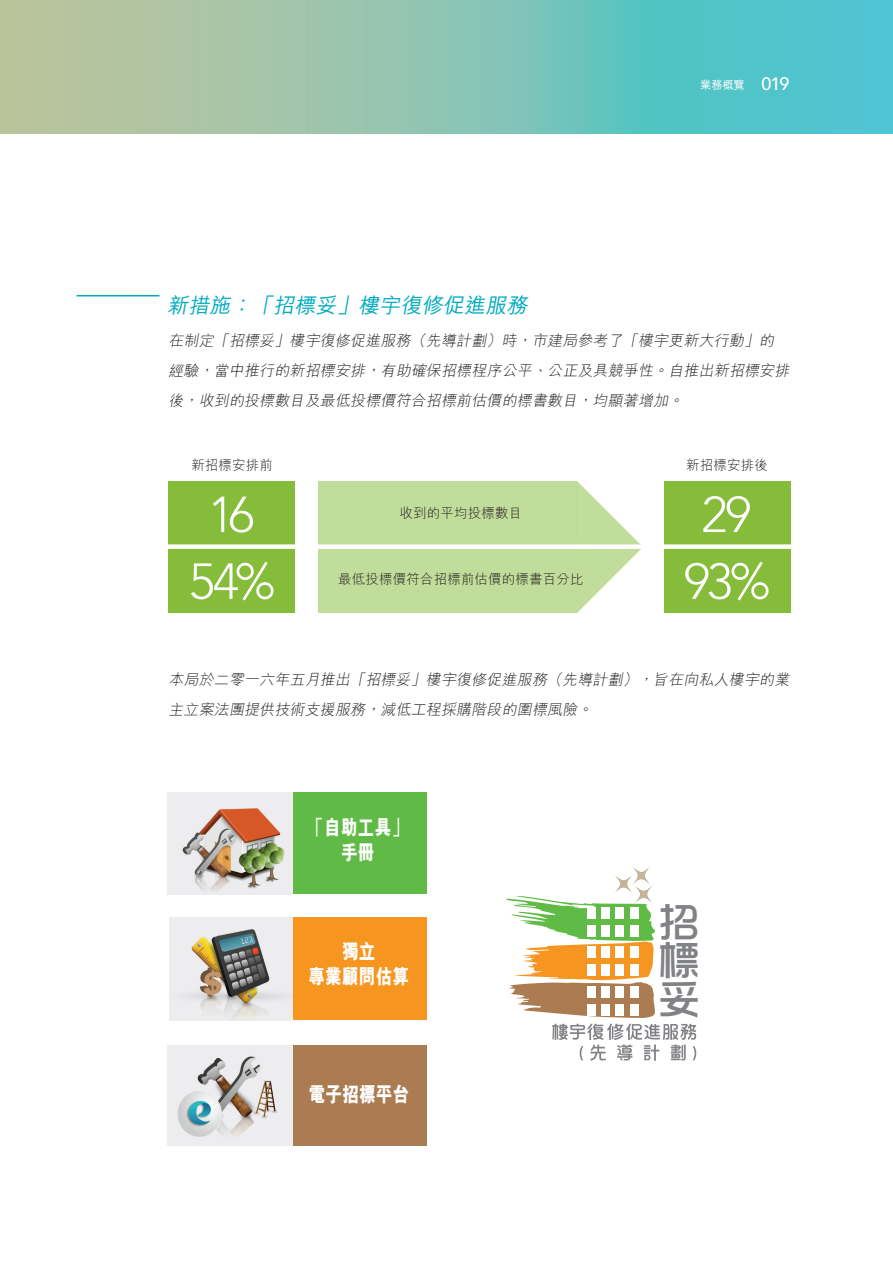
<style>
.page{position:relative;width:893px;height:1263px;background:#fff}
.page>*{position:absolute;margin:0;border:0;box-sizing:border-box;transform-origin:0 0}
.t1{font:300 49.95px/66.8px "Avenir";letter-spacing:-.055em;color:#fff;text-align:center}
.t2{font:41.25px/38.4px "DF Hua Zong HK W5";color:#808285;text-align:justify;scale:1.08 1}
.t3{font:italic 500 21px "M Hei HK";color:#00abc1}
.t4{font:800 20.85px/24.9px "M Hei HK";letter-spacing:.01em;color:#fff;text-align:center;scale:.8 1}
.t5{font:italic 300 15px/30px "M Hei HK";color:#231f20}
.t6{font:300 13.5px "M Hei HK";letter-spacing:.01em;color:#231f20}
.t7{font:500 11.25px "M Hei HK";color:#fff}
.s1{font-family:"Avenir";font-size:18px}
</style>
<div class="page">
<svg style="left:0;top:0;width:893px;height:133px;background:#83c4b5"></svg>
<svg style="left:577px;top:481px;width:64px;height:132px"></svg>
<div style="left:318px;top:481px;width:259px;height:132px;background:#c0dd9b"></div>
<hr style="left:77px;top:295px;width:82px;height:1px;background:#00abc1">
<div style="left:664px;top:481px;width:127px;height:132px;background:#85bd3b"></div>
<div style="left:168px;top:481px;width:127px;height:132px;background:#85bd3b"></div>
<div style="left:161px;top:544px;width:651px;height:5px;background:#fff"></div>
<svg style="left:506px;top:896px;width:149px;height:122px"></svg>
<div style="left:587px;top:907px;width:9px;height:12px;background:#fff"></div>
<div style="left:601px;top:907px;width:9px;height:12px;background:#fff"></div>
<div style="left:615px;top:907px;width:9px;height:12px;background:#fff"></div>
<div style="left:630px;top:907px;width:8px;height:12px;background:#fff"></div>
<div style="left:587px;top:925px;width:9px;height:12px;background:#fff"></div>
<div style="left:601px;top:925px;width:9px;height:12px;background:#fff"></div>
<div style="left:615px;top:925px;width:9px;height:12px;background:#fff"></div>
<div style="left:630px;top:925px;width:8px;height:12px;background:#fff"></div>
<div style="left:587px;top:946px;width:9px;height:11px;background:#fff"></div>
<div style="left:601px;top:946px;width:9px;height:11px;background:#fff"></div>
<div style="left:615px;top:946px;width:9px;height:11px;background:#fff"></div>
<div style="left:630px;top:946px;width:8px;height:11px;background:#fff"></div>
<div style="left:587px;top:964px;width:9px;height:11px;background:#fff"></div>
<div style="left:601px;top:964px;width:9px;height:11px;background:#fff"></div>
<div style="left:615px;top:964px;width:9px;height:11px;background:#fff"></div>
<div style="left:630px;top:964px;width:8px;height:11px;background:#fff"></div>
<div style="left:587px;top:986px;width:9px;height:11px;background:#fff"></div>
<div style="left:601px;top:986px;width:9px;height:11px;background:#fff"></div>
<div style="left:615px;top:986px;width:9px;height:11px;background:#fff"></div>
<div style="left:630px;top:986px;width:8px;height:11px;background:#fff"></div>
<div style="left:587px;top:1004px;width:9px;height:11px;background:#fff"></div>
<div style="left:601px;top:1004px;width:9px;height:11px;background:#fff"></div>
<div style="left:615px;top:1004px;width:9px;height:11px;background:#fff"></div>
<div style="left:630px;top:1004px;width:8px;height:11px;background:#fff"></div>
<svg style="left:633px;top:885px;width:22px;height:20px"></svg>
<svg style="left:614px;top:874px;width:21px;height:21px"></svg>
<svg style="left:630px;top:866px;width:22px;height:20px"></svg>
<svg style="left:552px;top:1024px;width:144px;height:37px"></svg>
<div style="left:293px;top:792px;width:134px;height:102px;background:#60bb46"></div>
<div style="left:293px;top:917px;width:134px;height:103px;background:#f79521"></div>
<div style="left:293px;top:1045px;width:134px;height:101px;background:#ab7c51"></div>
<img style="left:169px;top:917px;width:124px;height:103px">
<img style="left:168px;top:1045px;width:125px;height:101px">
<img style="left:168px;top:792px;width:124px;height:102px">
<p class="t7" style="left:700px;top:77px;width:91px">業務概覽 <span class="s1">019</span></p>
<h3 class="t3" style="left:167px;top:290px;width:367px">新措施：「招標妥」樓宇復修促進服務</h3>
<p class="t5" style="left:168px;top:325px;width:626px">在制定「招標妥」樓宇復修促進服務（先導計劃）時，市建局參考了「樓宇更新大行動」的經驗，當中推行的新招標安排，有助確保招標程序公平、公正及具競爭性。自推出新招標安排後，收到的投標數目及最低投標價符合招標前估價的標書數目，均顯著增加。</p>
<p class="t6" style="left:191px;top:456px;width:83px">新招標安排前</p>
<h1 class="t1" style="left:189px;top:481px;width:88px">16<br>54%</h1>
<p class="t6" style="left:400px;top:504px;width:124px">收到的平均投標數目</p>
<p class="t6" style="left:338px;top:570px;width:247px">最低投標價符合招標前估價的標書百分比</p>
<p class="t6" style="left:686px;top:456px;width:83px">新招標安排後</p>
<h1 class="t1" style="left:684px;top:481px;width:88px">29<br>93%</h1>
<p class="t5" style="left:168px;top:664px;width:626px">本局於二零一六年五月推出「招標妥」樓宇復修促進服務（先導計劃），旨在向私人樓宇的業主立案法團提供技術支援服務，減低工程採購階段的圍標風險。</p>
<h3 class="t4" style="left:307px;top:815px;width:127px">「自助工具」手冊</h3>
<h3 class="t4" style="left:308px;top:939px;width:127px">獨立<br>專業顧問估算</h3>
<h3 class="t4" style="left:309px;top:1082px;width:127px">電子招標平台</h3>
<h2 class="t2" style="left:657px;top:902px;width:43px">招標妥</h2>
</div>
